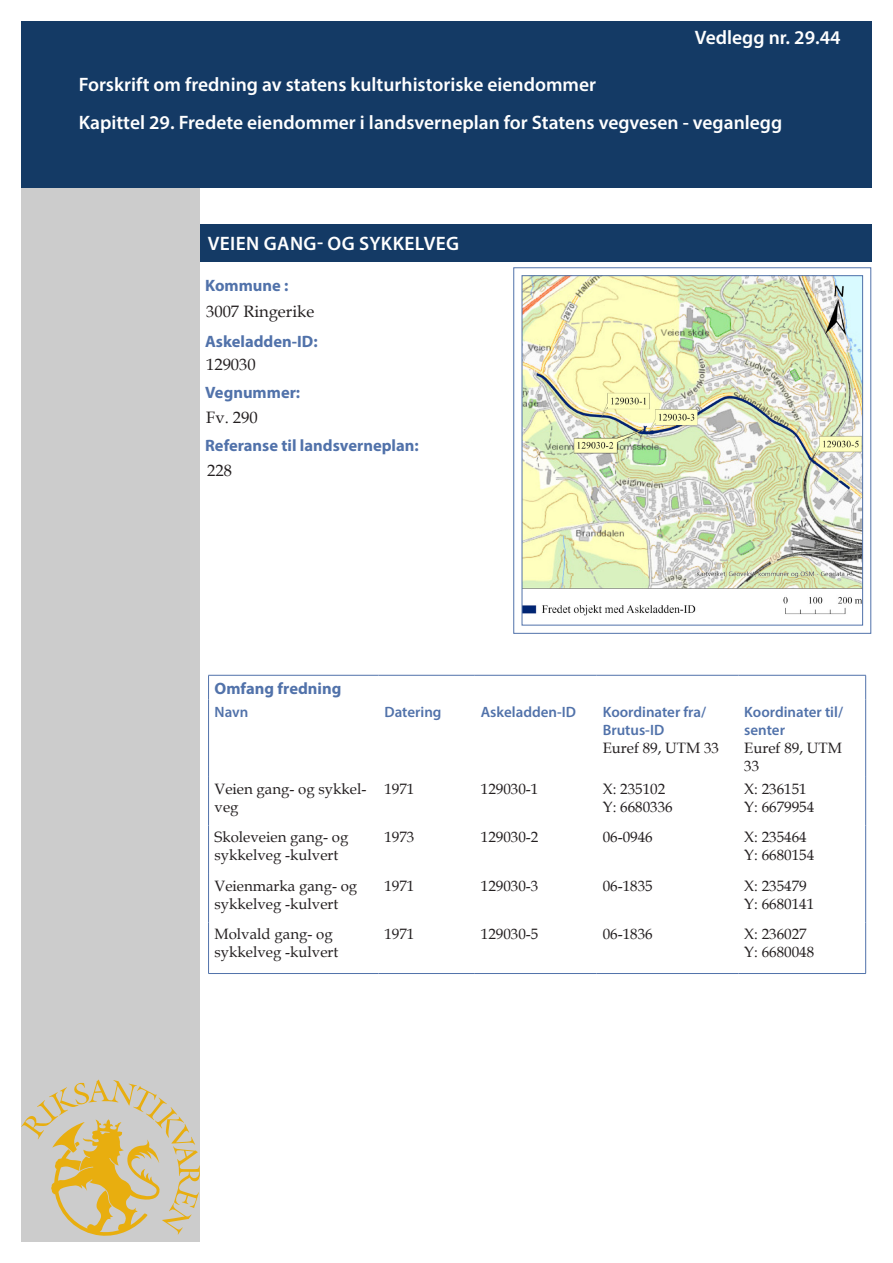
<style>
.page{position:relative;width:893px;height:1263px;background:#fff}
.page>*{position:absolute;margin:0;border:0;box-sizing:border-box;transform-origin:0 0}
.Overskrift_1_MyrPro{font:600 19.5px "Myriad Pro";color:#fff}
.Overskrift_1_MyrPro-2{font:600 19.5px "Myriad Pro";letter-spacing:.02em;color:#fff}
.Overskrift_2_MyrPro{font:700 16.5px "Myriad Pro";color:#5172aa}
.Tekst_-_data_11{font:16.5px "Book Antiqua";color:#231f20}
.Tekst_-_data_10{font:15px/18px "Book Antiqua";color:#231f20}
.Overskrift_3_MyrPro{font:600 15px "Myriad Pro";color:#5172aa}
</style>
<div class="page">
<div style="left:21px;top:188px;width:179px;height:1054px;background:#ccc"></div>
<div style="left:21px;top:21px;width:851px;height:167px;background:#143a65"></div>
<div style="left:200px;top:224px;width:672px;height:38px;background:#143a65"></div>
<div style="left:513px;top:267px;width:358px;height:367px;border:1px solid #5172aa"></div>
<svg style="left:21px;top:1079px;width:179px;height:157px"></svg>
<img style="left:524px;top:277px;width:337px;height:339px">
<div style="left:522px;top:275px;width:341px;height:350px;border:1px solid #5172aa"></div>
<hr style="left:208px;top:675px;width:170px;height:1px;background:#5172aa">
<svg style="left:208px;top:675px;width:1px;height:25px"></svg>
<hr style="left:378px;top:675px;width:97px;height:1px;background:#5172aa">
<hr style="left:475px;top:675px;width:122px;height:1px;background:#5172aa">
<hr style="left:597px;top:675px;width:141px;height:1px;background:#5172aa">
<hr style="left:738px;top:675px;width:128px;height:1px;background:#5172aa">
<svg style="left:865px;top:675px;width:1px;height:25px"></svg>
<hr style="left:208px;top:700px;width:1px;height:77px;background:#5172aa">
<hr style="left:865px;top:700px;width:1px;height:77px;background:#5172aa">
<hr style="left:208px;top:777px;width:1px;height:48px;background:#5172aa">
<hr style="left:865px;top:777px;width:1px;height:48px;background:#5172aa">
<hr style="left:208px;top:825px;width:1px;height:49px;background:#5172aa">
<hr style="left:865px;top:825px;width:1px;height:49px;background:#5172aa">
<hr style="left:208px;top:874px;width:1px;height:48px;background:#5172aa">
<hr style="left:865px;top:874px;width:1px;height:48px;background:#5172aa">
<hr style="left:208px;top:922px;width:1px;height:51px;background:#5172aa">
<hr style="left:865px;top:922px;width:1px;height:51px;background:#5172aa">
<hr style="left:208px;top:973px;width:170px;height:1px;background:#5172aa">
<hr style="left:378px;top:973px;width:97px;height:1px;background:#5172aa">
<hr style="left:475px;top:973px;width:122px;height:1px;background:#5172aa">
<hr style="left:597px;top:973px;width:141px;height:1px;background:#5172aa">
<hr style="left:738px;top:973px;width:128px;height:1px;background:#5172aa">
<h1 class="Overskrift_1_MyrPro" style="left:79px;top:72px;width:519px">Forskrift om fredning av statens kulturhistoriske eiendommer</h1>
<h1 class="Overskrift_1_MyrPro" style="left:695px;top:25px;width:147px">Vedlegg nr. 29.44</h1>
<p class="Overskrift_1_MyrPro" style="left:79px;top:110px;width:705px">Kapittel 29. Fredete eiendommer i landsverneplan for Statens vegvesen - veganlegg</p>
<p class="Overskrift_1_MyrPro-2" style="left:208px;top:231px;width:253px">VEIEN GANG- OG SYKKELVEG</p>
<p class="Overskrift_2_MyrPro" style="left:205px;top:275px;width:85px">Kommune :</p>
<p class="Tekst_-_data_11" style="left:206px;top:300px;width:110px">3007 Ringerike</p>
<p class="Tekst_-_data_11" style="left:206px;top:353px;width:51px">129030</p>
<p class="Overskrift_2_MyrPro" style="left:205px;top:331px;width:114px">Askeladden-ID:</p>
<p class="Overskrift_2_MyrPro" style="left:205px;top:382px;width:97px">Vegnummer:</p>
<p class="Tekst_-_data_11" style="left:206px;top:406px;width:53px">Fv. 290</p>
<p class="Overskrift_2_MyrPro" style="left:205px;top:435px;width:215px">Referanse til landsverneplan:</p>
<p class="Tekst_-_data_11" style="left:207px;top:458px;width:26px">228</p>
<p class="Overskrift_2_MyrPro" style="left:215px;top:677px;width:128px">Omfang fredning</p>
<p class="Overskrift_3_MyrPro" style="left:215px;top:702px;width:35px">Navn</p>
<p class="Overskrift_3_MyrPro" style="left:384px;top:702px;width:59px">Datering</p>
<p class="Overskrift_3_MyrPro" style="left:481px;top:702px;width:97px">Askeladden-ID</p>
<p class="Overskrift_3_MyrPro" style="left:603px;top:702px;width:105px">Koordinater fra/</p>
<p class="Overskrift_3_MyrPro" style="left:603px;top:720px;width:63px">Brutus-ID</p>
<p class="Tekst_-_data_10" style="left:603px;top:738px;width:118px">Euref 89, UTM 33</p>
<p class="Tekst_-_data_10" style="left:215px;top:779px;width:153px">Veien gang- og sykkel&shy;veg</p>
<p class="Tekst_-_data_10" style="left:384px;top:779px;width:31px">1971</p>
<p class="Tekst_-_data_10" style="left:481px;top:779px;width:59px">129030-1</p>
<p class="Tekst_-_data_10" style="left:603px;top:779px;width:64px">X: 235102</p>
<p class="Tekst_-_data_10" style="left:603px;top:797px;width:72px">Y: 6680336</p>
<p class="Overskrift_3_MyrPro" style="left:744px;top:702px;width:100px">Koordinater til/</p>
<p class="Overskrift_3_MyrPro" style="left:744px;top:720px;width:42px">senter</p>
<p class="Tekst_-_data_10" style="left:744px;top:738px;width:99px">Euref 89, UTM<br>33</p>
<p class="Tekst_-_data_10" style="left:744px;top:779px;width:64px">X: 236151</p>
<p class="Tekst_-_data_10" style="left:744px;top:797px;width:72px">Y: 6679954</p>
<p class="Tekst_-_data_10" style="left:215px;top:828px;width:135px">Skoleveien gang- og sykkelveg -kulvert</p>
<p class="Tekst_-_data_10" style="left:384px;top:828px;width:31px">1973</p>
<p class="Tekst_-_data_10" style="left:481px;top:828px;width:59px">129030-2</p>
<p class="Tekst_-_data_10" style="left:603px;top:828px;width:51px">06-0946</p>
<p class="Tekst_-_data_10" style="left:744px;top:828px;width:64px">X: 235464</p>
<p class="Tekst_-_data_10" style="left:744px;top:846px;width:72px">Y: 6680154</p>
<p class="Tekst_-_data_10" style="left:215px;top:876px;width:144px">Veienmarka gang- og sykkelveg -kulvert</p>
<p class="Tekst_-_data_10" style="left:384px;top:876px;width:31px">1971</p>
<p class="Tekst_-_data_10" style="left:481px;top:876px;width:59px">129030-3</p>
<p class="Tekst_-_data_10" style="left:603px;top:876px;width:51px">06-1835</p>
<p class="Tekst_-_data_10" style="left:744px;top:876px;width:64px">X: 235479</p>
<p class="Tekst_-_data_10" style="left:744px;top:894px;width:72px">Y: 6680141</p>
<p class="Tekst_-_data_10" style="left:215px;top:925px;width:120px">Molvald gang- og</p>
<p class="Tekst_-_data_10" style="left:215px;top:943px;width:125px">sykkelveg -kulvert</p>
<p class="Tekst_-_data_10" style="left:384px;top:925px;width:31px">1971</p>
<p class="Tekst_-_data_10" style="left:481px;top:925px;width:59px">129030-5</p>
<p class="Tekst_-_data_10" style="left:603px;top:925px;width:51px">06-1836</p>
<p class="Tekst_-_data_10" style="left:744px;top:925px;width:64px">X: 236027</p>
<p class="Tekst_-_data_10" style="left:744px;top:943px;width:72px">Y: 6680048</p>
</div>
